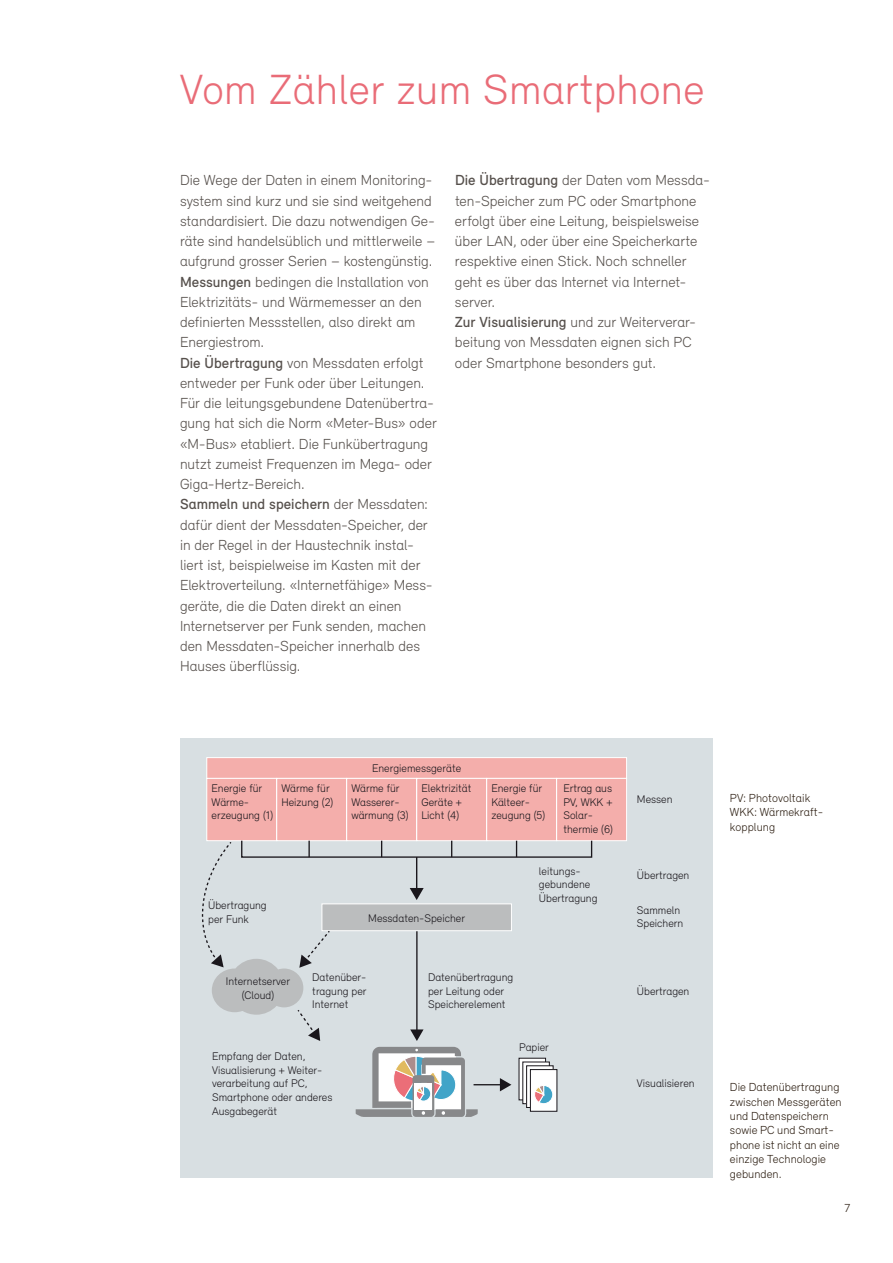
<style>
.page{position:relative;width:893px;height:1263px;background:#fff}
.page>*{position:absolute;margin:0;border:0;box-sizing:border-box;transform-origin:0 0}
.t1{font:300 43.5px "Relevant";letter-spacing:.01em;color:#e96c77}
.t2{font:300 15px/20.2px "Relevant";color:#57514d}
.t3{font:300 12px/14.4px "Relevant";letter-spacing:.005em;color:#2e2014}
.t4{font:300 11.4px/13.4px "Relevant";color:#1a171c}
.s1{font-weight:500}
</style>
<div class="page">
<div style="left:180px;top:738px;width:533px;height:440px;background:#d8dfe2"></div>
<div style="left:207px;top:758px;width:420px;height:20px;background:#f4aeab"></div>
<div style="left:206px;top:757px;width:421px;height:22px;border:1px solid #fff"></div>
<div style="left:322px;top:904px;width:189px;height:27px;background:#bbbdbe"></div>
<div style="left:322px;top:904px;width:190px;height:27px;border:1px solid #fff"></div>
<hr style="left:416px;top:857px;width:1px;height:33px;background:#1a171c">
<svg style="left:410px;top:888px;width:14px;height:12px"></svg>
<div style="left:519px;top:1058px;width:27px;height:42px;background:linear-gradient(to bottom,#fff,#fff)"></div>
<div style="left:523px;top:1062px;width:26px;height:42px;background:#fff"></div>
<svg style="left:528px;top:1067px;width:23px;height:39px"></svg>
<div style="left:526px;top:1065px;width:27px;height:43px;border:1px solid #1a171c"></div>
<div style="left:530px;top:1069px;width:27px;height:42px;background:#fff"></div>
<div style="left:530px;top:1069px;width:27px;height:42px;border:1px solid #1a171c"></div>
<svg style="left:535px;top:1086px;width:18px;height:18px"></svg>
<svg style="left:356px;top:1047px;width:155px;height:70px"></svg>
<div style="left:207px;top:778px;width:70px;height:63px;background:#f4aeab"></div>
<div style="left:206px;top:778px;width:71px;height:63px;border:1px solid #fff"></div>
<div style="left:277px;top:778px;width:70px;height:63px;background:#f4aeab"></div>
<div style="left:276px;top:778px;width:71px;height:63px;border:1px solid #fff"></div>
<div style="left:347px;top:778px;width:70px;height:63px;background:#f4aeab"></div>
<div style="left:346px;top:778px;width:71px;height:63px;border:1px solid #fff"></div>
<div style="left:417px;top:778px;width:70px;height:63px;background:#f4aeab"></div>
<div style="left:416px;top:778px;width:71px;height:63px;border:1px solid #fff"></div>
<div style="left:487px;top:778px;width:70px;height:63px;background:#f4aeab"></div>
<div style="left:486px;top:778px;width:71px;height:63px;border:1px solid #fff"></div>
<hr style="left:416px;top:931px;width:2px;height:100px;background:#1a171c">
<svg style="left:410px;top:1029px;width:14px;height:12px"></svg>
<div style="left:557px;top:778px;width:70px;height:63px;background:#f4aeab"></div>
<div style="left:556px;top:778px;width:71px;height:63px;border:1px solid #fff"></div>
<div style="left:241px;top:840px;width:351px;height:18px;border:1px solid #1a171c"></div>
<svg style="left:201px;top:840px;width:130px;height:201px"></svg>
<svg style="left:381px;top:841px;width:1px;height:16px"></svg>
<svg style="left:451px;top:841px;width:1px;height:16px"></svg>
<svg style="left:516px;top:841px;width:1px;height:16px"></svg>
<h1 class="t1" style="left:180px;top:64px;width:526px">Vom Zähler zum Smartphone</h1>
<p class="t2" style="left:180px;top:170px;width:258px">Die Wege der Daten in einem Monitoring&shy;system sind kurz und sie sind weitgehend standardisiert. Die dazu notwendigen Ge&shy;räte sind handelsüblich und mittlerweile – aufgrund grosser Serien – kostengünstig.<br><span class="s1">Messungen</span> bedingen die Installation von Elektrizitäts- und Wärmemesser an den definierten Messstellen, also direkt am Energiestrom.<br><span class="s1">Die Übertragung</span> von Messdaten erfolgt entweder per Funk oder über Leitungen.<br>Für die leitungsgebundene Datenübertra&shy;gung hat sich die Norm «Meter-Bus» oder «M-Bus» etabliert. Die Funkübertragung nutzt zumeist Frequenzen im Mega- oder Giga-Hertz-Bereich.<br><span class="s1">Sammeln und speichern</span> der Messdaten: dafür dient der Messdaten-Speicher, der in der Regel in der Haustechnik instal&shy;liert ist, beispielweise im Kasten mit der Elektroverteilung. «Internetfähige» Mess&shy;geräte, die die Daten direkt an einen Internetserver per Funk senden, machen den Messdaten-Speicher innerhalb des Hauses überflüssig.</p>
<p class="t2" style="left:455px;top:170px;width:256px"><span class="s1">Die Übertragung</span> der Daten vom Messda&shy;ten-Speicher zum PC oder Smartphone erfolgt über eine Leitung, beispielsweise über LAN, oder über eine Speicherkarte respektive einen Stick. Noch schneller geht es über das Internet via Internet&shy;server.<br><span class="s1">Zur Visualisierung</span> und zur Weiterverar&shy;beitung von Messdaten eignen sich PC oder Smartphone besonders gut.</p>
<p class="t4" style="left:372px;top:762px;width:91px">Energiemessgeräte</p>
<p class="t4" style="left:211px;top:782px;width:63px">Energie für<br>Wärme&shy;erzeugung (1)</p>
<p class="t4" style="left:281px;top:782px;width:53px">Wärme für<br>Heizung (2)</p>
<p class="t4" style="left:351px;top:782px;width:59px">Wärme für<br>Wasserer&shy;wärmung (3)</p>
<p class="t4" style="left:421px;top:782px;width:51px">Elektrizität<br>Geräte +<br>Licht (4)</p>
<p class="t4" style="left:491px;top:782px;width:55px">Energie für<br>Kälteer&shy;zeugung (5)</p>
<p class="t4" style="left:563px;top:782px;width:51px">Ertrag aus<br>PV, WKK +<br>Solar&shy;thermie (6)</p>
<p class="t4" style="left:208px;top:897px;width:60px;line-height:14.7px">Übertragung per Funk</p>
<p class="t4" style="left:226px;top:974px;width:66px;text-align:center">Internetserver (Cloud)</p>
<p class="t4" style="left:368px;top:911px;width:98px">Messdaten-Speicher</p>
<p class="t4" style="left:312px;top:970px;width:56px;text-align:justify">Datenüber&shy;tragung per Internet</p>
<p class="t4" style="left:428px;top:970px;width:87px">Datenübertragung per Leitung oder<br>Speicherelement</p>
<p class="t4" style="left:539px;top:864px;width:60px">leitungs&shy;gebundene<br>Übertragung</p>
<p class="t4" style="left:212px;top:1049px;width:122px">Empfang der Daten,<br>Visualisierung + Weiter&shy;verarbeitung auf PC,<br>Smartphone oder anderes<br>Ausgabegerät</p>
<p class="t4" style="left:519px;top:1040px;width:31px">Papier</p>
<p class="t4" style="left:637px;top:792px;width:37px">Messen</p>
<p class="t4" style="left:637px;top:868px;width:54px">Übertragen</p>
<p class="t4" style="left:637px;top:903px;width:48px">Sammeln<br>Speichern</p>
<p class="t4" style="left:637px;top:984px;width:54px">Übertragen</p>
<p class="t4" style="left:637px;top:1076px;width:59px">Visualisieren</p>
<p class="t3" style="left:730px;top:790px;width:93px">PV: Photovoltaik<br>WKK: Wärmekraft&shy;kopplung</p>
<p class="t3" style="left:730px;top:1080px;width:113px">Die Datenübertragung zwischen Messgeräten und Datenspeichern sowie PC und Smart&shy;phone ist nicht an eine einzige Technologie gebunden.</p>
<p class="t3" style="left:845px;top:1201px;width:7px">7</p>
</div>
